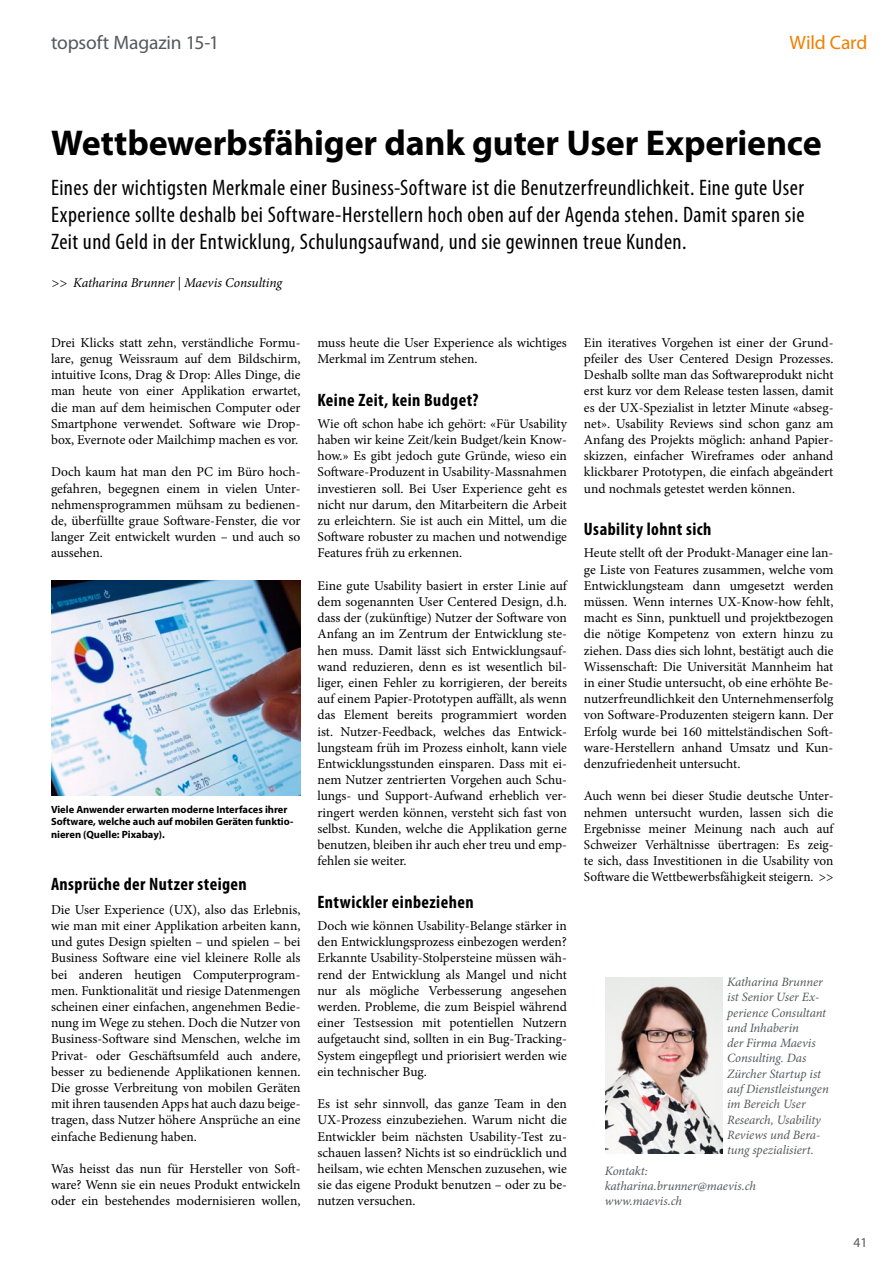
<style>
.page{position:relative;width:893px;height:1263px;background:#fff}
.page>*{position:absolute;margin:0;border:0;box-sizing:border-box;transform-origin:0 0}
.t1{font:700 36px "Myriad Pro";letter-spacing:-.005em;color:#000}
.t2{font:condensed 22.5px/27px "Myriad Pro";letter-spacing:.02em;color:#000;text-align:justify}
.t3{font:19.5px "Myriad Pro";letter-spacing:-.01em;color:#56585a}
.t4{font:19.5px "Myriad Pro";letter-spacing:-.01em;color:#ee7f00}
.t5{font:700 condensed 18px "Myriad Pro";letter-spacing:.025em;color:#000}
.t6{font:13.5px/16.2px "Minion Pro";color:#000;text-align:justify}
.t7{font:italic 13.5px "Minion Pro";letter-spacing:-.01em;color:#000}
.t8{font:13.5px "Myriad Pro";color:#56585a}
.t9{font:italic 12.75px/15.3px "Minion Pro";letter-spacing:-.005em;color:#56585a}
.t10{font:700 10.5px/12.6px "Myriad Pro";color:#000}
</style>
<div class="page">
<img style="left:605px;top:977px;width:118px;height:177px">
<img style="left:51px;top:580px;width:249px;height:215px">
<h3 class="t3" style="left:51px;top:30px;width:170px">topsoft Magazin 15-1</h3>
<h3 class="t4" style="left:789px;top:30px;width:79px">Wild Card</h3>
<h1 class="t1" style="left:51px;top:119px;width:772px">Wettbewerbsfähiger dank guter User Experience</h1>
<p class="t2" style="left:51px;top:174px;width:755px">Eines der wichtigsten Merkmale einer Business-Software ist die Benutzerfreundlichkeit. Eine gute User Experience sollte deshalb bei Software-Herstellern hoch oben auf der Agenda stehen. Damit sparen sie Zeit und Geld in der Entwicklung, Schulungsaufwand, und sie gewinnen treue Kunden.</p>
<p class="t7" style="left:51px;top:274px;width:233px">&gt;&gt; Katharina Brunner | Maevis Consulting</p>
<p class="t6" style="left:51px;top:334px;width:251px">Drei Klicks statt zehn, verständliche Formu&shy;lare, genug Weissraum auf dem Bildschirm, intuitive Icons, Drag &amp; Drop: Alles Dinge, die man heute von einer Applikation erwartet, die man auf dem heimischen Computer oder Smartphone verwendet. Software wie Drop&shy;box, Evernote oder Mailchimp machen es vor.</p>
<p class="t6" style="left:51px;top:464px;width:251px">Doch kaum hat man den PC im Büro hoch&shy;gefahren, begegnen einem in vielen Unter&shy;nehmensprogrammen mühsam zu bedienen&shy;de, überfüllte graue Software-Fenster, die vor langer Zeit entwickelt wurden – und auch so aussehen.</p>
<p class="t10" style="left:51px;top:802px;width:244px">Viele Anwender erwarten moderne Interfaces ihrer<br>Software, welche auch auf mobilen Geräten funktio&shy;nieren (Quelle: Pixabay).</p>
<h3 class="t5" style="left:51px;top:873px;width:197px">Ansprüche der Nutzer steigen</h3>
<p class="t6" style="left:51px;top:901px;width:251px">Die User Experience (UX), also das Erlebnis, wie man mit einer Applikation arbeiten kann, und gutes Design spielten – und spielen – bei Business Software eine viel kleinere Rolle als bei anderen heutigen Computerprogram&shy;men. Funktionalität und riesige Datenmengen scheinen einer einfachen, angenehmen Bedie&shy;nung im Wege zu stehen. Doch die Nutzer von Business-Software sind Menschen, welche im Privat- oder Geschäftsumfeld auch andere, besser zu bedienende Applikationen kennen.<br>Die grosse Verbreitung von mobilen Geräten mit ihren tausenden Apps hat auch dazu beige&shy;tragen, dass Nutzer höhere Ansprüche an eine einfache Bedienung haben.</p>
<p class="t6" style="left:51px;top:1161px;width:251px">Was heisst das nun für Hersteller von Soft&shy;ware? Wenn sie ein neues Produkt entwickeln oder ein bestehendes modernisieren wollen,</p>
<p class="t6" style="left:317px;top:334px;width:251px">muss heute die User Experience als wichtiges<br>Merkmal im Zentrum stehen.</p>
<h3 class="t5" style="left:317px;top:388px;width:162px">Keine Zeit, kein Budget?</h3>
<p class="t6" style="left:317px;top:415px;width:251px">Wie oft schon habe ich gehört: «Für Usability haben wir keine Zeit/kein Budget/kein Know&shy;how.» Es gibt jedoch gute Gründe, wieso ein Software-Produzent in Usability-Massnahmen investieren soll. Bei User Experience geht es nicht nur darum, den Mitarbeitern die Arbeit zu erleichtern. Sie ist auch ein Mittel, um die Software robuster zu machen und notwendige Features früh zu erkennen.</p>
<p class="t6" style="left:317px;top:577px;width:251px">Eine gute Usability basiert in erster Linie auf dem sogenannten User Centered Design, d.h. dass der (zukünftige) Nutzer der Software von Anfang an im Zentrum der Entwicklung ste&shy;hen muss. Damit lässt sich Entwicklungsauf&shy;wand reduzieren, denn es ist wesentlich bil&shy;liger, einen Fehler zu korrigieren, der bereits auf einem Papier-Prototypen auffällt, als wenn das Element bereits programmiert worden ist. Nutzer-Feedback, welches das Entwick&shy;lungsteam früh im Prozess einholt, kann viele Entwicklungsstunden einsparen. Dass mit ei&shy;nem Nutzer zentrierten Vorgehen auch Schu&shy;lungs- und Support-Aufwand erheblich ver&shy;ringert werden können, versteht sich fast von selbst. Kunden, welche die Applikation gerne benutzen, bleiben ihr auch eher treu und emp&shy;fehlen sie weiter.</p>
<h3 class="t5" style="left:317px;top:891px;width:158px">Entwickler einbeziehen</h3>
<p class="t6" style="left:317px;top:918px;width:251px">Doch wie können Usability-Belange stärker in den Entwicklungsprozess einbezogen werden?<br>Erkannte Usability-Stolpersteine müssen wäh&shy;rend der Entwicklung als Mangel und nicht nur als mögliche Verbesserung angesehen werden. Probleme, die zum Beispiel während einer Testsession mit potentiellen Nutzern aufgetaucht sind, sollten in ein Bug-Tracking-System eingepflegt und priorisiert werden wie ein technischer Bug.</p>
<p class="t6" style="left:317px;top:1096px;width:251px">Es ist sehr sinnvoll, das ganze Team in den UX-Prozess einzubeziehen. Warum nicht die Entwickler beim nächsten Usability-Test zu&shy;schauen lassen? Nichts ist so eindrücklich und heilsam, wie echten Menschen zuzusehen, wie sie das eigene Produkt benutzen – oder zu be&shy;nutzen versuchen.</p>
<p class="t6" style="left:584px;top:334px;width:251px">Ein iteratives Vorgehen ist einer der Grund&shy;pfeiler des User Centered Design Prozesses.<br>Deshalb sollte man das Softwareprodukt nicht erst kurz vor dem Release testen lassen, damit es der UX-Spezialist in letzter Minute «abseg&shy;net». Usability Reviews sind schon ganz am Anfang des Projekts möglich: anhand Papier&shy;skizzen, einfacher Wireframes oder anhand klickbarer Prototypen, die einfach abgeändert und nochmals getestet werden können.</p>
<h3 class="t5" style="left:584px;top:518px;width:129px">Usability lohnt sich</h3>
<p class="t6" style="left:584px;top:545px;width:251px">Heute stellt oft der Produkt-Manager eine lan&shy;ge Liste von Features zusammen, welche vom Entwicklungsteam dann umgesetzt werden müssen. Wenn internes UX-Know-how fehlt, macht es Sinn, punktuell und projektbezogen die nötige Kompetenz von extern hinzu zu ziehen. Dass dies sich lohnt, bestätigt auch die Wissenschaft: Die Universität Mannheim hat in einer Studie untersucht, ob eine erhöhte Be&shy;nutzerfreundlichkeit den Unternehmenserfolg von Software-Produzenten steigern kann. Der Erfolg wurde bei 160 mittelständischen Soft&shy;ware-Herstellern anhand Umsatz und Kun&shy;denzufriedenheit untersucht.</p>
<p class="t6" style="left:584px;top:788px;width:251px">Auch wenn bei dieser Studie deutsche Unter&shy;nehmen untersucht wurden, lassen sich die Ergebnisse meiner Meinung nach auch auf Schweizer Verhältnisse übertragen: Es zeig&shy;te sich, dass Investitionen in die Usability von Software die Wettbewerbsfähigkeit steigern. &gt;&gt;</p>
<p class="t9" style="left:727px;top:974px;width:103px">Katharina Brunner ist Senior User Ex&shy;perience Consultant und Inhaberin<br>der Firma Maevis<br>Consulting. Das<br>Zürcher Startup ist auf Dienstleistungen im Bereich User<br>Research, Usability<br>Reviews und Bera&shy;tung spezialisiert.</p>
<p class="t9" style="left:605px;top:1163px;width:153px">Kontakt: katharina.brunner@maevis.ch www.maevis.ch</p>
<p class="t8" style="left:854px;top:1234px;width:15px">41</p>
</div>
